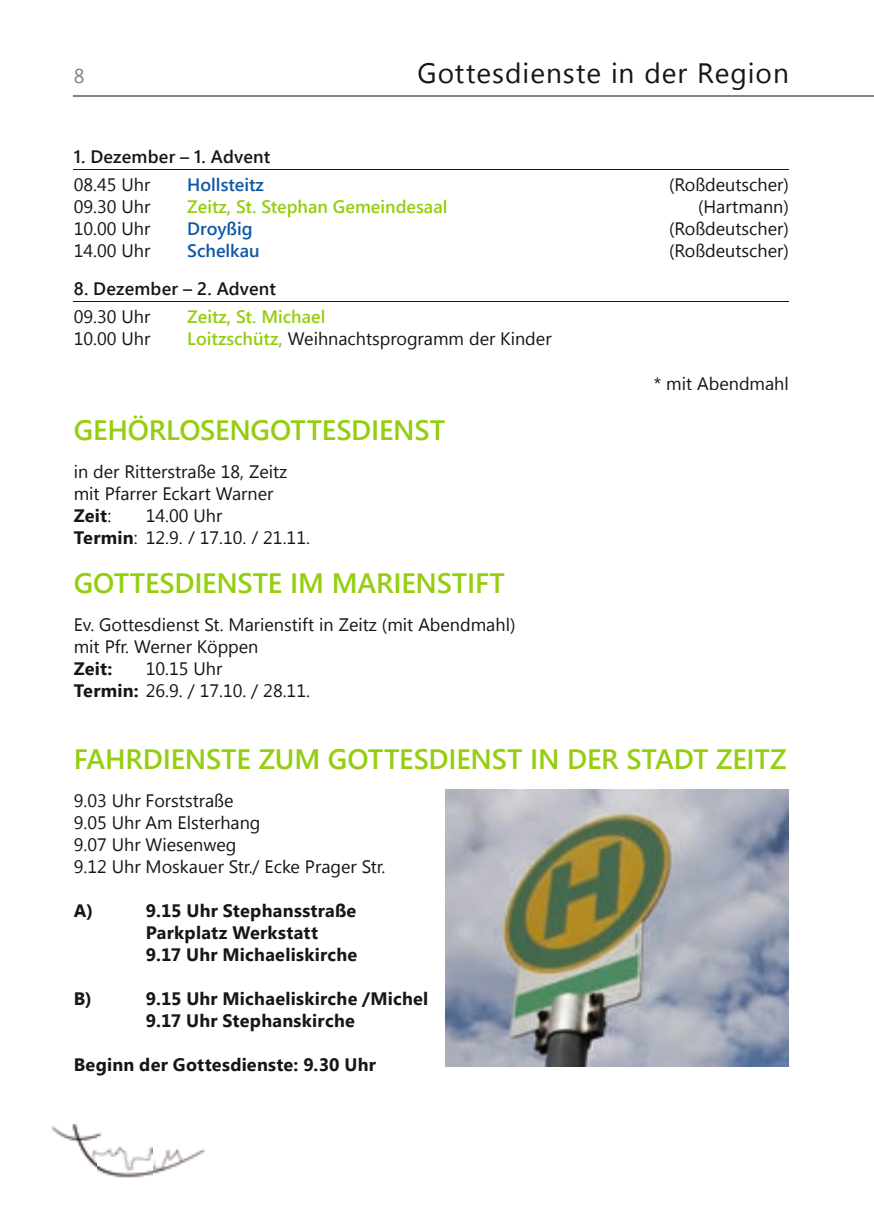
<style>
.page{position:relative;width:874px;height:1225px;background:#fff}
.page>*{position:absolute;margin:0;border:0;box-sizing:border-box;transform-origin:0 0}
.t1{font:600 28px "Segoe UI";letter-spacing:-.01em;color:#94ce0e}
.t2{font:28px "Segoe UI";letter-spacing:.035em;color:#151616}
.t3{font:20px "Segoe UI";color:#818281}
.t4{font:18px/22px "Segoe UI";color:#151616}
.t5{font:700 18px/22px "Segoe UI";letter-spacing:.015em;color:#151616}
.t6{font:600 18px "Segoe UI";color:#94ce0e}
.t7{font:600 18px "Segoe UI";letter-spacing:.01em;color:#151616}
.t8{font:600 18px "Segoe UI";color:#0e58a7}
.s1{font-weight:600;color:#94ce0e}
.s2{font-weight:700}
</style>
<div class="page">
<img style="left:445px;top:790px;width:343px;height:277px">
<hr style="left:74px;top:169px;width:714px;height:1px;background:#151616">
<hr style="left:74px;top:301px;width:714px;height:1px;background:#151616">
<hr style="left:74px;top:96px;width:799px;height:1px;background:#818281">
<img style="left:51px;top:1124px;width:154px;height:54px">
<p class="t3" style="left:74px;top:62px;width:12px">8</p>
<h1 class="t2" style="left:417px;top:54px;width:373px">Gottesdienste in der Region</h1>
<p class="t7" style="left:74px;top:143px;width:198px">1. Dezember – 1. Advent</p>
<p class="t4" style="left:74px;top:173px;width:78px">08.45 Uhr</p>
<p class="t8" style="left:187px;top:171px;width:78px">Hollsteitz</p>
<p class="t4" style="left:668px;top:173px;width:121px">(Roßdeutscher)</p>
<p class="t4" style="left:74px;top:195px;width:78px">09.30 Uhr</p>
<p class="t6" style="left:187px;top:193px;width:261px">Zeitz, St. Stephan Gemeindesaal</p>
<p class="t4" style="left:697px;top:195px;width:92px">(Hartmann)</p>
<p class="t4" style="left:74px;top:217px;width:78px">10.00 Uhr</p>
<p class="t8" style="left:187px;top:215px;width:67px">Droyßig</p>
<p class="t4" style="left:668px;top:217px;width:121px">(Roßdeutscher)</p>
<p class="t4" style="left:74px;top:239px;width:78px">14.00 Uhr</p>
<p class="t8" style="left:187px;top:237px;width:74px">Schelkau</p>
<p class="t4" style="left:668px;top:239px;width:121px">(Roßdeutscher)</p>
<p class="t7" style="left:74px;top:275px;width:204px">8. Dezember – 2. Advent</p>
<p class="t4" style="left:74px;top:305px;width:78px">09.30 Uhr</p>
<p class="t6" style="left:187px;top:303px;width:139px">Zeitz, St. Michael</p>
<p class="t4" style="left:74px;top:327px;width:78px">10.00 Uhr</p>
<p class="t4" style="left:187px;top:327px;width:365px"><span class="s1">Loitzschütz,</span> Weihnachtsprogramm der Kinder</p>
<p class="t4" style="left:653px;top:371px;width:136px">* mit Abendmahl</p>
<h1 class="t1" style="left:74px;top:407px;width:372px">GEHÖRLOSENGOTTESDIENST</h1>
<p class="t4" style="left:74px;top:459px;width:215px">in der Ritterstraße 18, Zeitz mit Pfarrer Eckart Warner<br><span class="s2">Zeit</span>:</p>
<p class="t4" style="left:74px;top:503px;width:237px;text-indent:72px">14.00 Uhr<br><span class="s2">Termin</span>: 12.9. / 17.10. / 21.11.</p>
<h1 class="t1" style="left:74px;top:560px;width:432px">GOTTESDIENSTE IM MARIENSTIFT</h1>
<p class="t4" style="left:74px;top:612px;width:443px">Ev. Gottesdienst St. Marienstift in Zeitz (mit Abendmahl) mit Pfr. Werner Köppen</p>
<p class="t5" style="left:74px;top:656px;width:40px">Zeit:</p>
<p class="t4" style="left:74px;top:656px;width:237px;text-indent:72px">10.15 Uhr<br><span class="s2">Termin:</span> 26.9. / 17.10. / 28.11.</p>
<h1 class="t1" style="left:74px;top:736px;width:714px">FAHRDIENSTE ZUM GOTTESDIENST IN DER STADT ZEITZ</h1>
<p class="t4" style="left:74px;top:788px;width:313px">9.03 Uhr Forststraße<br>9.05 Uhr Am Elsterhang<br>9.07 Uhr Wiesenweg<br>9.12 Uhr Moskauer Str./ Ecke Prager Str.</p>
<p class="t5" style="left:74px;top:898px;width:21px">A)</p>
<p class="t5" style="left:146px;top:898px;width:213px">9.15 Uhr Stephansstraße<br>Parkplatz Werkstatt<br>9.17 Uhr Michaeliskirche</p>
<p class="t5" style="left:74px;top:986px;width:19px">B)</p>
<p class="t5" style="left:146px;top:986px;width:284px">9.15 Uhr Michaeliskirche /Michel<br>9.17 Uhr Stephanskirche</p>
<p class="t5" style="left:74px;top:1052px;width:303px">Beginn der Gottesdienste: 9.30 Uhr</p>
</div>
